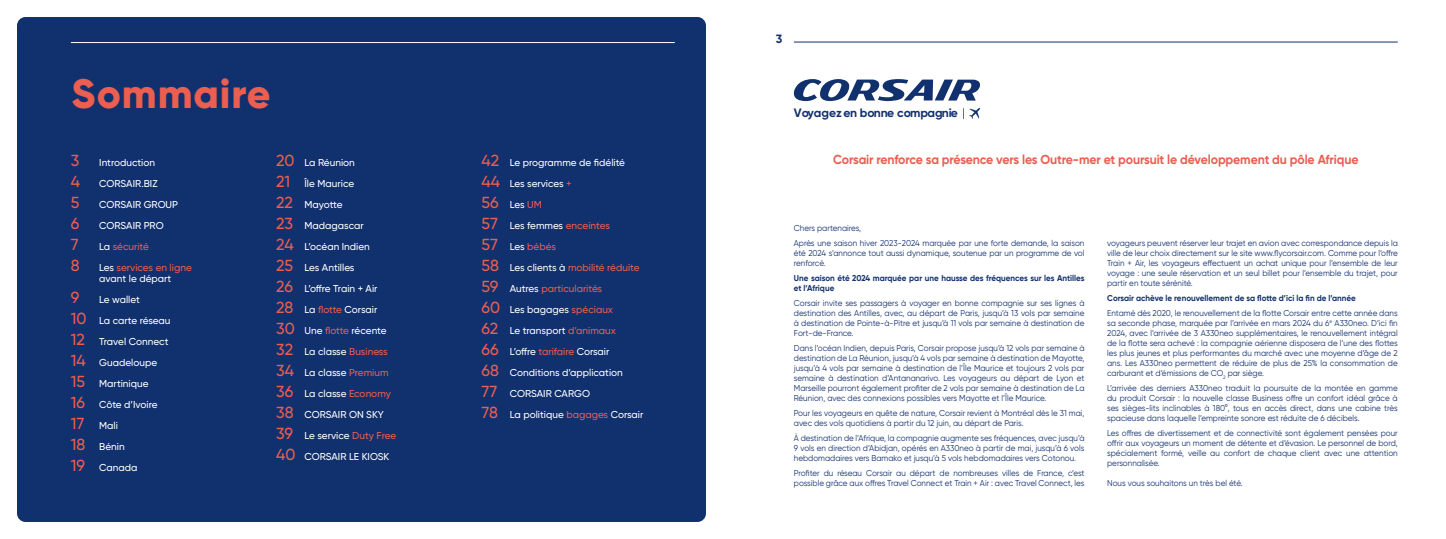
<style>
.page{position:relative;width:1446px;height:539px;background:#fff}
.page>*{position:absolute;margin:0;border:0;box-sizing:border-box;transform-origin:0 0}
.t1{font:800 41px "Gilroy";letter-spacing:.02em;color:#eb5e50}
.t2{font:500 16px "Gilroy";color:#eb5e50}
.t3{font:700 13px "Gilroy";letter-spacing:-.01em;color:#eb5e50;scale:.95 1}
.t4{font:700 12.2px "Gilroy";color:#11306e}
.t5{font:700 12px "Gilroy";color:#11306e}
.t6{font:500 10px/20.9px "Gilroy";color:#fff}
.t7{font:500 10px/20.9px "Gilroy";color:#eb5e50}
.t8{font:8.5px/10px "Gilroy";color:#11306e;text-align:justify;scale:.95 1}
.t9{font:700 8.5px/10px "Gilroy";color:#11306e;scale:.95 1}
.s1{font-size:16px;color:#eb5e50}
.s2{color:#eb5e50}
.s3{color:#fff}
.s4{font-size:16px}
</style>
<div class="page">
<hr style="left:794px;top:42px;width:603px;height:1px;background:#11306e">
<div style="left:17px;top:17px;width:689px;height:505px;background:#11306e;border-radius:9px"></div>
<hr style="left:71px;top:42px;width:604px;height:1px;background:#fff">
<svg style="left:794px;top:79px;width:186px;height:22px"></svg>
<svg style="left:963px;top:108px;width:17px;height:11px"></svg>
<h1 class="t1" style="left:71px;top:68px;width:201px">Sommaire</h1>
<h3 class="t5" style="left:776px;top:31px;width:8px">3</h3>
<h3 class="t4" style="left:794px;top:105px;width:166px">Voyagez en bonne compagnie</h3>
<h2 class="t2" style="left:71px;top:151px;width:10px">3</h2>
<h3 class="t3" style="left:833px;top:152px;width:554px">Corsair renforce sa présence vers les Outre-mer et poursuit le développement du pôle Afrique</h3>
<p class="t6" style="left:276px;top:152px;width:122px"><span class="s1">20</span> La Réunion<br><span class="s1">21</span> Île Maurice<br><span class="s1">22</span> Mayotte<br><span class="s1">23</span> Madagascar<br><span class="s1">24</span> L’océan Indien<br><span class="s1">25</span> Les Antilles<br><span class="s1">26</span> L’offre Train + Air<br><span class="s1">28</span> La <span class="s2">flotte</span> Corsair<br><span class="s1">30</span> Une <span class="s2">flotte</span> récente<br><span class="s1">32</span> La classe <span class="s2">Business<br></span><span class="s1">34</span> La classe <span class="s2">Premium<br></span><span class="s1">36</span> La classe <span class="s2">Economy<br></span><span class="s1">38</span> CORSAIR ON SKY<br><span class="s1">39</span> Le service <span class="s2">Duty Free<br></span><span class="s1">40</span> CORSAIR LE KIOSK</p>
<p class="t6" style="left:481px;top:152px;width:163px"><span class="s1">42</span> Le programme de fidélité<br><span class="s1">44</span> Les services <span class="s2">+<br></span><span class="s1">56</span> Les <span class="s2">UM<br></span><span class="s1">57</span> Les femmes <span class="s2">enceintes<br></span><span class="s1">57</span> Les <span class="s2">bébés<br></span><span class="s1">58</span> Les clients à <span class="s2">mobilité réduite<br></span><span class="s1">59</span> Autres <span class="s2">particularités<br></span><span class="s1">60</span> Les bagages <span class="s2">spéciaux<br></span><span class="s1">62</span> Le transport <span class="s2">d’animaux<br></span><span class="s1">66</span> L’offre <span class="s2">tarifaire</span> Corsair<br><span class="s1">68</span> Conditions d’application<br><span class="s1">77</span> CORSAIR CARGO<br><span class="s1">78</span> La politique <span class="s2">bagages</span> Corsair</p>
<p class="t6" style="left:71px;top:152px;width:109px;text-indent:28px">Introduction<br><span class="s1">4</span> CORSAIR.BIZ<br><span class="s1">5</span> CORSAIR GROUP<br><span class="s1">6</span> CORSAIR PRO</p>
<h2 class="t2" style="left:71px;top:235px;width:9px">7</h2>
<p class="t8" style="left:794px;top:220px;width:307px;line-height:15px">Chers partenaires,<br>Après une saison hiver 2023-2024 marquée par une forte demande, la saison</p>
<p class="t8" style="left:794px;top:248px;width:307px">été 2024 s’annonce tout aussi dynamique, soutenue par un programme de vol renforcé.</p>
<p class="t9" style="left:794px;top:273px;width:307px">Une saison été 2024 marquée par une hausse des fréquences sur les Antilles et l’Afrique</p>
<p class="t8" style="left:794px;top:298px;width:307px">Corsair invite ses passagers à voyager en bonne compagnie sur ses lignes à destination des Antilles, avec, au départ de Paris, jusqu’à 13 vols par semaine à destination de Pointe-à-Pitre et jusqu’à 11 vols par semaine à destination de Fort-de-France.</p>
<p class="t8" style="left:794px;top:343px;width:307px">Dans l’océan Indien, depuis Paris, Corsair propose jusqu’à 12 vols par semaine à destination de La Réunion, jusqu’à 4 vols par semaine à destination de Mayotte, jusqu’à 4 vols par semaine à destination de l’Île Maurice et toujours 2 vols par semaine à destination d’Antananarivo. Les voyageurs au départ de Lyon et Marseille pourront également profiter de 2 vols par semaine à destination de La Réunion, avec des connexions possibles vers Mayotte et l’Île Maurice.</p>
<p class="t8" style="left:794px;top:408px;width:307px">Pour les voyageurs en quête de nature, Corsair revient à Montréal dès le 31 mai, avec des vols quotidiens à partir du 12 juin, au départ de Paris.</p>
<p class="t8" style="left:794px;top:433px;width:307px">À destination de l’Afrique, la compagnie augmente ses fréquences, avec jusqu’à 9 vols en direction d’Abidjan, opérés en A330neo à partir de mai, jusqu’à 6 vols hebdomadaires vers Bamako et jusqu’à 5 vols hebdomadaires vers Cotonou.</p>
<p class="t8" style="left:794px;top:468px;width:307px">Profiter du réseau Corsair au départ de nombreuses villes de France, c’est possible grâce aux offres Travel Connect et Train + Air : avec Travel Connect, les</p>
<p class="t8" style="left:1107px;top:238px;width:307px">voyageurs peuvent réserver leur trajet en avion avec correspondance depuis la ville de leur choix directement sur le site www.flycorsair.com. Comme pour l’offre Train + Air, les voyageurs effectuent un achat unique pour l’ensemble de leur voyage : une seule réservation et un seul billet pour l’ensemble du trajet, pour partir en toute sérénité.</p>
<p class="t9" style="left:1107px;top:293px;width:263px">Corsair achève le renouvellement de sa flotte d’ici la fin de l’année</p>
<p class="t8" style="left:1107px;top:308px;width:307px">Entamé dès 2020, le renouvellement de la flotte Corsair entre cette année dans sa seconde phase, marquée par l’arrivée en mars 2024 du 6<sup>e</sup> A330neo. D’ici fin 2024, avec l’arrivée de 3 A330neo supplémentaires, le renouvellement intégral de la flotte sera achevé : la compagnie aérienne disposera de l’une des flottes les plus jeunes et plus performantes du marché avec une moyenne d’âge de 2 ans. Les A330neo permettent de réduire de plus de 25% la consommation de carburant et d’émissions de CO<sub>2</sub> par siège.</p>
<p class="t8" style="left:1107px;top:383px;width:307px">L’arrivée des derniers A330neo traduit la poursuite de la montée en gamme du produit Corsair : la nouvelle classe Business offre un confort idéal grâce à ses sièges-lits inclinables à 180°, tous en accès direct, dans une cabine très spacieuse dans laquelle l’empreinte sonore est réduite de 6 décibels.</p>
<p class="t8" style="left:1107px;top:428px;width:307px">Les offres de divertissement et de connectivité sont également pensées pour offrir aux voyageurs un moment de détente et d’évasion. Le personnel de bord, spécialement formé, veille au confort de chaque client avec une attention personnalisée.</p>
<p class="t8" style="left:1107px;top:478px;width:144px">Nous vous souhaitons un très bel été.</p>
<p class="t7" style="left:71px;top:236px;width:122px;text-indent:28px"><span class="s3">La</span> sécurité<br><span class="s4">8</span> <span class="s3">Les</span> services en ligne</p>
<p class="t6" style="left:71px;top:268px;width:102px;text-indent:28px">avant le départ<br><span class="s1">9</span> Le wallet<br><span class="s1">10</span> La carte réseau<br><span class="s1">12</span> Travel Connect<br><span class="s1">14</span> Guadeloupe<br><span class="s1">15</span> Martinique<br><span class="s1">16</span> Côte d’Ivoire<br><span class="s1">17</span> Mali<br><span class="s1">18</span> Bénin<br><span class="s1">19</span> Canada</p>
</div>
